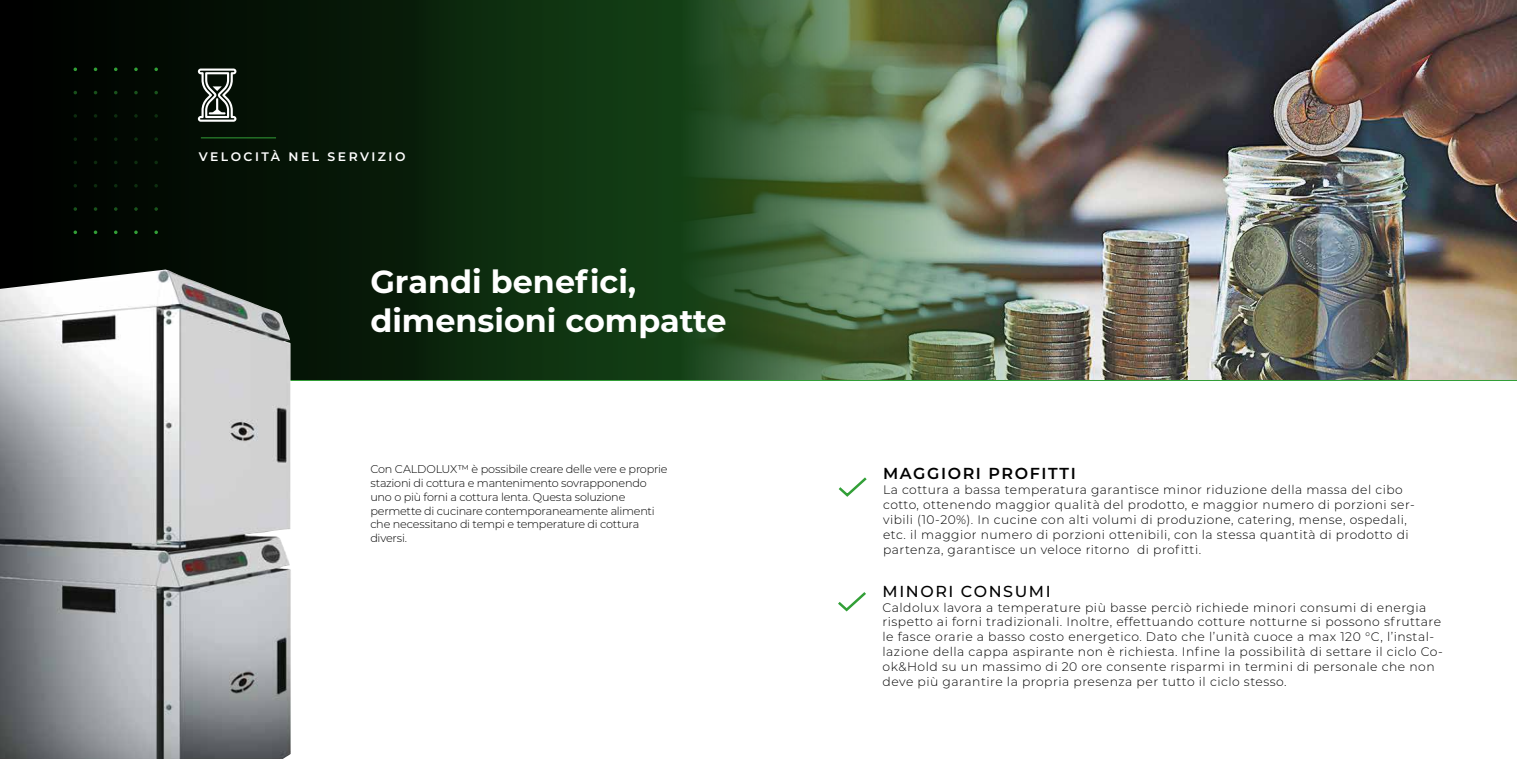
<style>
.page{position:relative;width:1517px;height:759px;background:#fff}
.page>*{position:absolute;margin:0;border:0;box-sizing:border-box;transform-origin:0 0}
.t1{font:700 31.88px/38.1px "Montserrat";color:#fff}
.t2{font:600 15.88px "Montserrat";letter-spacing:.1em;color:#000}
.t3{font:500 15.88px "Montserrat";letter-spacing:.1em;color:#000}
.t4{font:300 12.38px/14.9px "Montserrat";letter-spacing:.04em;color:#000}
.t5{font:600 12.38px "Montserrat";letter-spacing:.2em;color:#fff}
.t6{font:300 11.25px/13.8px "Montserrat";letter-spacing:-.02em;color:#000}
</style>
<div class="page">
<svg style="left:0;top:0;width:673px;height:379px;background:#081e09"></svg>
<img style="left:673px;top:0;width:844px;height:379px">
<svg style="left:198px;top:68px;width:38px;height:54px"></svg>
<hr style="left:201px;top:137px;width:75px;height:1px;background:#329f37">
<svg style="left:74px;top:67px;width:3px;height:4px"></svg>
<svg style="left:94px;top:67px;width:3px;height:4px"></svg>
<svg style="left:114px;top:67px;width:3px;height:4px"></svg>
<svg style="left:134px;top:67px;width:4px;height:4px"></svg>
<svg style="left:154px;top:67px;width:4px;height:4px"></svg>
<svg style="left:74px;top:114px;width:3px;height:4px"></svg>
<svg style="left:94px;top:114px;width:3px;height:4px"></svg>
<svg style="left:114px;top:114px;width:3px;height:4px"></svg>
<svg style="left:134px;top:114px;width:4px;height:4px"></svg>
<svg style="left:154px;top:114px;width:4px;height:4px"></svg>
<svg style="left:134px;top:161px;width:4px;height:3px"></svg>
<svg style="left:154px;top:161px;width:4px;height:3px"></svg>
<svg style="left:74px;top:207px;width:3px;height:4px"></svg>
<svg style="left:94px;top:207px;width:3px;height:4px"></svg>
<svg style="left:114px;top:207px;width:3px;height:4px"></svg>
<svg style="left:134px;top:207px;width:4px;height:4px"></svg>
<svg style="left:154px;top:207px;width:4px;height:4px"></svg>
<svg style="left:134px;top:91px;width:4px;height:3px"></svg>
<svg style="left:154px;top:91px;width:4px;height:3px"></svg>
<svg style="left:74px;top:137px;width:3px;height:4px"></svg>
<svg style="left:94px;top:137px;width:3px;height:4px"></svg>
<svg style="left:114px;top:137px;width:3px;height:4px"></svg>
<svg style="left:134px;top:137px;width:4px;height:4px"></svg>
<svg style="left:154px;top:137px;width:4px;height:4px"></svg>
<svg style="left:134px;top:184px;width:4px;height:3px"></svg>
<svg style="left:154px;top:184px;width:4px;height:3px"></svg>
<svg style="left:74px;top:230px;width:3px;height:4px"></svg>
<svg style="left:94px;top:230px;width:3px;height:4px"></svg>
<svg style="left:114px;top:230px;width:3px;height:4px"></svg>
<svg style="left:134px;top:230px;width:4px;height:4px"></svg>
<svg style="left:154px;top:230px;width:4px;height:4px"></svg>
<img style="left:0;top:269px;width:292px;height:489px">
<svg style="left:838px;top:477px;width:29px;height:20px"></svg>
<svg style="left:838px;top:592px;width:28px;height:20px"></svg>
<p class="t5" style="left:199px;top:148px;width:208px">VELOCITÀ NEL SERVIZIO</p>
<h1 class="t1" style="left:370px;top:261px;width:358px">Grandi benefici, dimensioni compatte</h1>
<p class="t6" style="left:370px;top:462px;width:299px">Con CALDOLUX™ è possibile creare delle vere e proprie stazioni di cottura e mantenimento sovrapponendo uno o più forni a cottura lenta. Questa soluzione permette di cucinare contemporaneamente alimenti che necessitano di tempi e temperature di cottura diversi.</p>
<p class="t2" style="left:883px;top:462px;width:194px">MAGGIORI PROFITTI</p>
<p class="t4" style="left:883px;top:481px;width:533px">La cottura a bassa temperatura garantisce minor riduzione della massa del cibo cotto, ottenendo maggior qualità del prodotto, e maggior numero di porzioni ser&shy;vibili (10-20%). In cucine con alti volumi di produzione, catering, mense, ospedali, etc. il maggior numero di porzioni ottenibili, con la stessa quantità di prodotto di partenza, garantisce un veloce ritorno di profitti.</p>
<p class="t3" style="left:882px;top:579px;width:170px">MINORI CONSUMI</p>
<p class="t4" style="left:882px;top:599px;width:562px">Caldolux lavora a temperature più basse perciò richiede minori consumi di energia rispetto ai forni tradizionali. Inoltre, effettuando cotture notturne si possono sfruttare le fasce orarie a basso costo energetico. Dato che l’unità cuoce a max 120 °C, l’instal&shy;lazione della cappa aspirante non è richiesta. Infine la possibilità di settare il ciclo Co&shy;ok&amp;Hold su un massimo di 20 ore consente risparmi in termini di personale che non deve più garantire la propria presenza per tutto il ciclo stesso.</p>
</div>
